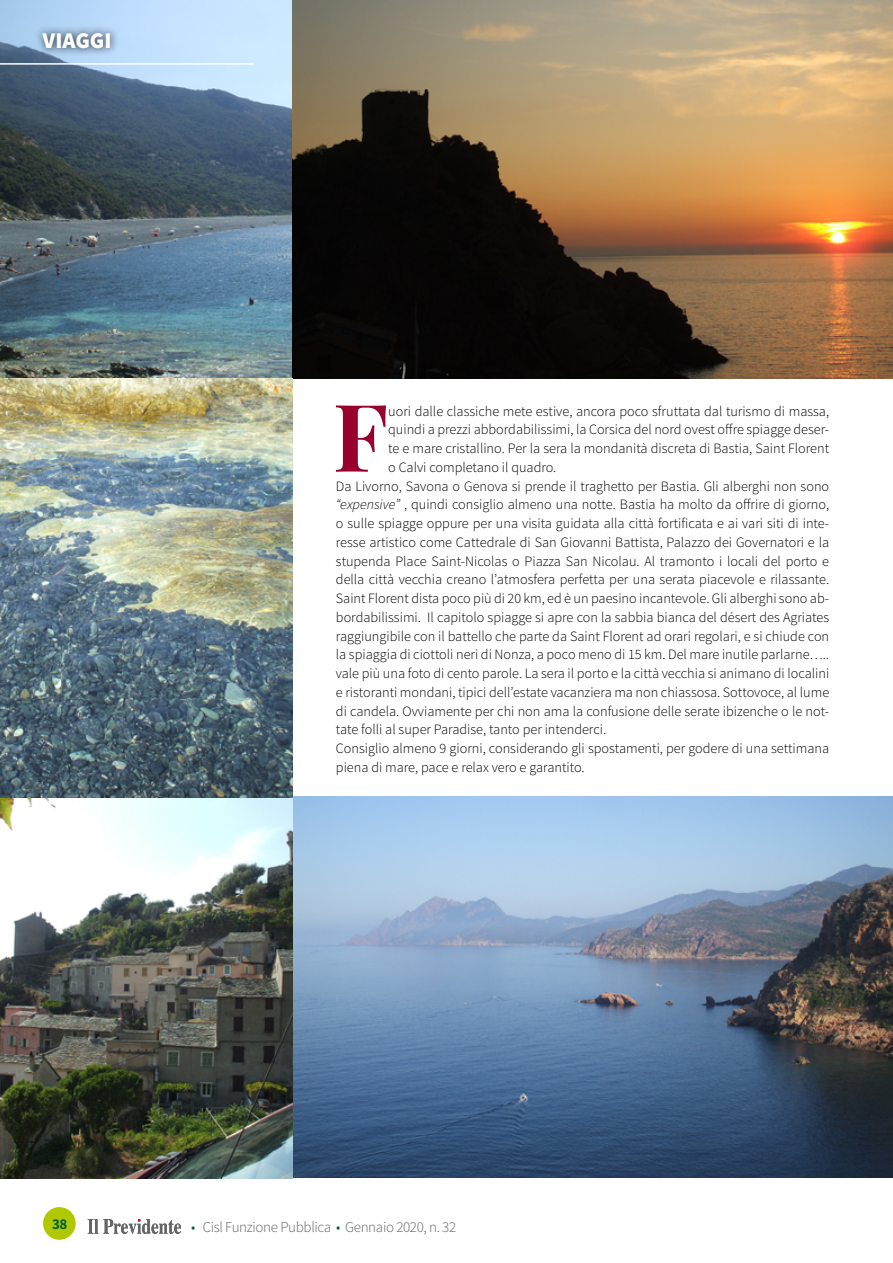
<style>
.page{position:relative;width:893px;height:1263px;background:#fff}
.page>*{position:absolute;margin:0;border:0;box-sizing:border-box;transform-origin:0 0}
.t1{font:700 93.6px "Playfair Display";color:#98002e}
.t2{font:900 22.5px "Source Sans Pro";color:#fff}
.t3{font:300 15px "Source Sans Pro";letter-spacing:-.025em;color:#646567}
.t4{font:700 15px "Source Sans Pro";color:#006038}
.t5{font:300 14.25px "Source Sans Pro";color:#000}
.s1{font-style:italic}
.s2{color:#006038}
</style>
<div class="page">
<div style="left:43px;top:1207px;width:33px;height:33px;background:#b1c800;border-radius:50%"></div>
<svg style="left:88px;top:1219px;width:93px;height:15px"></svg>
<img style="left:0;top:0;width:893px;height:378px">
<div style="left:34px;top:24px;width:85px;height:32px;background:#000;opacity:.75"></div>
<hr style="left:0;top:63px;width:253px;height:2px;background:#fff">
<img style="left:0;top:797px;width:893px;height:381px">
<img style="left:0;top:378px;width:292px;height:419px">
<h2 class="t2" style="left:43px;top:26px;width:71px">VIAGGI</h2>
<h1 class="t1" style="left:333px;top:378px;width:57px">F</h1>
<p class="t5" style="left:388px;top:402px;width:442px">uori dalle classiche mete estive, ancora poco sfruttata dal turismo di massa,</p>
<p class="t5" style="left:388px;top:421px;width:442px">quindi a prezzi abbordabilissimi, la Corsica del nord ovest offre spiagge deser-</p>
<p class="t5" style="left:388px;top:440px;width:442px">te e mare cristallino. Per la sera la mondanità discreta di Bastia, Saint Florent</p>
<p class="t5" style="left:388px;top:458px;width:170px">o Calvi completano il quadro.</p>
<p class="t5" style="left:336px;top:477px;width:495px">Da Livorno, Savona o Genova si prende il traghetto per Bastia. Gli alberghi non sono</p>
<p class="t5" style="left:336px;top:496px;width:495px"><span class="s1">“expensive”</span> , quindi consiglio almeno una notte. Bastia ha molto da offrire di giorno,</p>
<p class="t5" style="left:336px;top:515px;width:495px">o sulle spiagge oppure per una visita guidata alla città fortificata e ai vari siti di inte-</p>
<p class="t5" style="left:336px;top:533px;width:495px">resse artistico come Cattedrale di San Giovanni Battista, Palazzo dei Governatori e la</p>
<p class="t5" style="left:336px;top:552px;width:495px">stupenda Place Saint-Nicolas o Piazza San Nicolau. Al tramonto i locali del porto e</p>
<p class="t5" style="left:336px;top:571px;width:495px">della città vecchia creano l’atmosfera perfetta per una serata piacevole e rilassante.</p>
<p class="t5" style="left:336px;top:590px;width:495px">Saint Florent dista poco più di 20 km, ed è un paesino incantevole. Gli alberghi sono ab-</p>
<p class="t5" style="left:336px;top:608px;width:495px">bordabilissimi. Il capitolo spiagge si apre con la sabbia bianca del désert des Agriates</p>
<p class="t5" style="left:336px;top:627px;width:495px">raggiungibile con il battello che parte da Saint Florent ad orari regolari, e si chiude con</p>
<p class="t5" style="left:336px;top:646px;width:495px">la spiaggia di ciottoli neri di Nonza, a poco meno di 15 km. Del mare inutile parlarne…..</p>
<p class="t5" style="left:336px;top:665px;width:495px">vale più una foto di cento parole. La sera il porto e la città vecchia si animano di localini</p>
<p class="t5" style="left:336px;top:683px;width:495px">e ristoranti mondani, tipici dell’estate vacanziera ma non chiassosa. Sottovoce, al lume</p>
<p class="t5" style="left:336px;top:702px;width:495px">di candela. Ovviamente per chi non ama la confusione delle serate ibizenche o le not-</p>
<p class="t5" style="left:336px;top:721px;width:272px">tate folli al super Paradise, tanto per intenderci.</p>
<p class="t5" style="left:336px;top:740px;width:495px">Consiglio almeno 9 giorni, considerando gli spostamenti, per godere di una settimana</p>
<p class="t5" style="left:336px;top:758px;width:250px">piena di mare, pace e relax vero e garantito.</p>
<p class="t4" style="left:52px;top:1214px;width:17px">38</p>
<p class="t3" style="left:191px;top:1218px;width:267px"><span class="s2">•</span> Cisl Funzione Pubblica <span class="s2">•</span> Gennaio 2020, n. 32</p>
</div>
